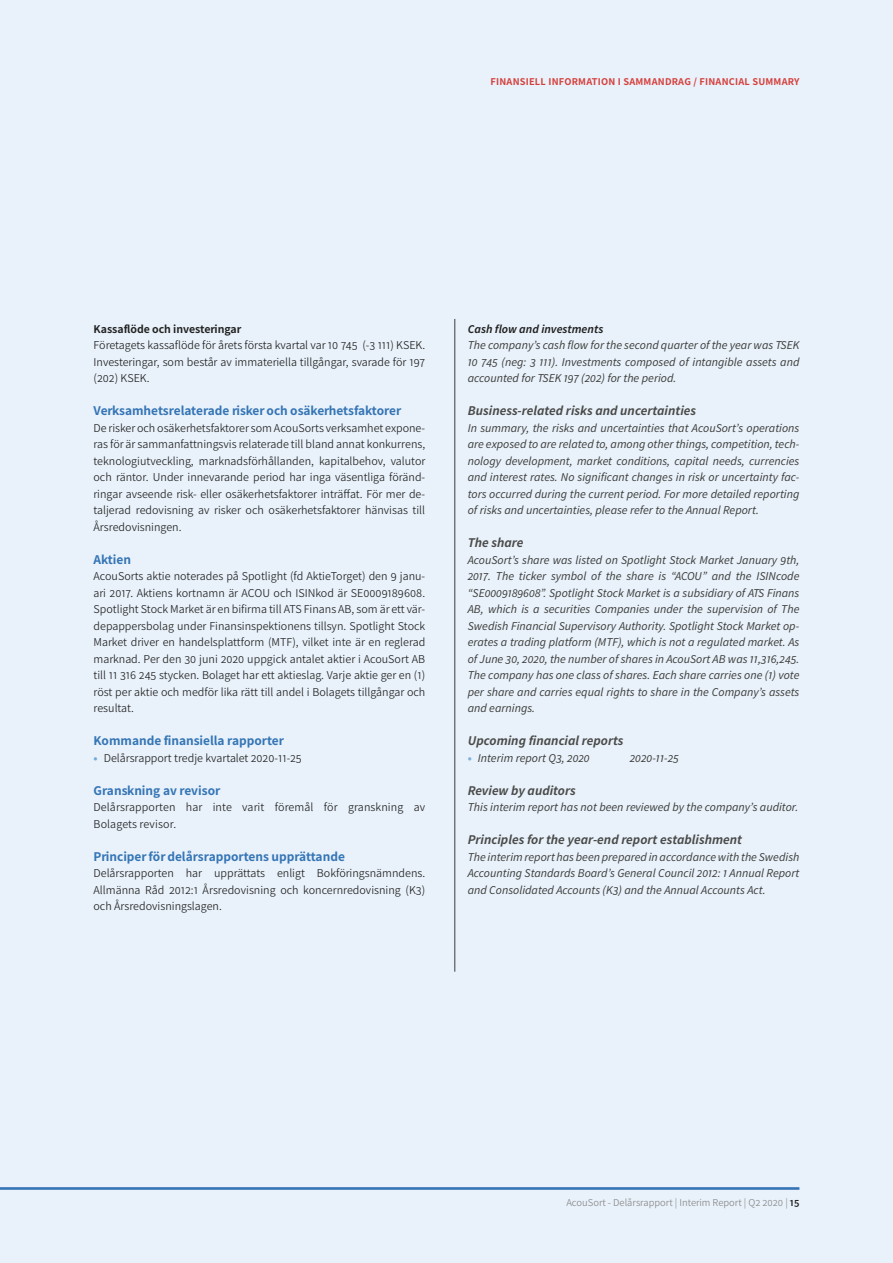
<style>
.page{position:relative;width:893px;height:1263px;background:#e9f2fa}
.page>*{position:absolute;margin:0;border:0;box-sizing:border-box;transform-origin:0 0}
.t1{font:13.5px "Source Sans Variable";letter-spacing:.04em;color:#3575b6}
.H3_Eng{font:italic 13.5px "Source Sans Variable";letter-spacing:.04em;color:#4a4a49}
.Brödtext_Eng{font:italic 12px/16.5px "Source Sans Variable";letter-spacing:.02em;color:#3c3c3b;text-align:justify}
.Brödtext_Sve{font:12px/16.5px "Source Sans Variable";letter-spacing:.015em;color:#212121;text-align:justify}
.Brödtext_Sve-2{font:12px "Source Sans Variable";letter-spacing:.035em;color:#212121}
.H4_Eng{font:italic 12px "Source Sans Variable";letter-spacing:.04em;color:#212121}
.t2{font:10.5px "Source Sans Variable";letter-spacing:.085em;color:#d53f3c}
.t3{font:10.5px "Source Sans Variable";letter-spacing:.01em;color:#878787}
.s1{color:#71abdc}
.s2{font-style:normal;color:#7ab1df}
.s3{color:#212121}
</style>
<div class="page">
<hr style="left:0;top:1187px;width:799px;height:3px;background:#3575b6">
<hr style="left:455px;top:319px;width:1px;height:653px;background:#3c3c3b">
<p class="t2" style="left:490px;top:75px;width:310px">Finansiell information i sammandrag / Financial summary</p>
<h4 class="Brödtext_Sve-2" style="left:94px;top:321px;width:148px">Kassaflöde och investeringar</h4>
<p class="Brödtext_Sve" style="left:94px;top:337px;width:333px">Företagets kassaflöde för årets första kvartal var 10 745 (-3 111) KSEK.<br>Investeringar, som består av immateriella tillgångar, svarade för 197 (202) KSEK.</p>
<h3 class="t1" style="left:94px;top:402px;width:308px">Verksamhetsrelaterade risker och osäkerhetsfaktorer</h3>
<p class="Brödtext_Sve" style="left:94px;top:419px;width:333px">De risker och osäkerhetsfaktorer som AcouSorts verksamhet expone&shy;ras för är sammanfattningsvis relaterade till bland annat konkurrens, teknologiutveckling, marknadsförhållanden, kapitalbehov, valutor och räntor. Under innevarande period har inga väsentliga föränd&shy;ringar avseende risk- eller osäkerhetsfaktorer inträffat. För mer de&shy;taljerad redovisning av risker och osäkerhetsfaktorer hänvisas till Årsredovisningen.</p>
<h3 class="t1" style="left:94px;top:551px;width:39px">Aktien</h3>
<p class="Brödtext_Sve" style="left:94px;top:568px;width:333px">AcouSorts aktie noterades på Spotlight (fd AktieTorget) den 9 janu&shy;ari 2017. Aktiens kortnamn är ACOU och ISINkod är SE0009189608.<br>Spotlight Stock Market är en bifirma till ATS Finans AB, som är ett vär&shy;depappersbolag under Finansinspektionens tillsyn. Spotlight Stock Market driver en handelsplattform (MTF), vilket inte är en reglerad marknad. Per den 30 juni 2020 uppgick antalet aktier i AcouSort AB till 11 316 245 stycken. Bolaget har ett aktieslag. Varje aktie ger en (1) röst per aktie och medför lika rätt till andel i Bolagets tillgångar och resultat.</p>
<h3 class="t1" style="left:94px;top:732px;width:191px">Kommande finansiella rapporter</h3>
<p class="Brödtext_Sve" style="left:94px;top:749px;width:210px"><span class="s1">•</span> Delårsrapport tredje kvartalet 2020-11-25</p>
<h3 class="t1" style="left:94px;top:782px;width:127px">Granskning av revisor</h3>
<p class="Brödtext_Sve" style="left:94px;top:799px;width:333px">Delårsrapporten har inte varit föremål för granskning av<br>Bolagets revisor.</p>
<h3 class="t1" style="left:94px;top:848px;width:252px">Principer för delårsrapportens upprättande</h3>
<p class="Brödtext_Sve" style="left:94px;top:865px;width:333px">Delårsrapporten har upprättats enligt Bokföringsnämndens.<br>Allmänna Råd 2012:1 Årsredovisning och koncernredovisning (K3) och Årsredovisningslagen.</p>
<p class="H4_Eng" style="left:468px;top:321px;width:137px">Cash flow and investments</p>
<p class="Brödtext_Eng" style="left:468px;top:337px;width:333px">The company’s cash flow for the second quarter of the year was TSEK 10 745 (neg: 3 111). Investments composed of intangible assets and accounted for TSEK 197 (202) for the period.</p>
<p class="H3_Eng" style="left:468px;top:402px;width:229px">Business-related risks and uncertainties</p>
<p class="Brödtext_Eng" style="left:468px;top:419px;width:333px">In summary, the risks and uncertainties that AcouSort’s operations are exposed to are related to, among other things, competition, tech&shy;nology development, market conditions, capital needs, currencies and interest rates. No significant changes in risk or uncertainty fac&shy;tors occurred during the current period. For more detailed reporting of risks and uncertainties, please refer to the Annual Report.</p>
<p class="H3_Eng" style="left:468px;top:534px;width:57px">The share</p>
<p class="Brödtext_Eng" style="left:468px;top:551px;width:333px">AcouSort’s share was listed on Spotlight Stock Market January 9th, 2017. The ticker symbol of the share is “ACOU” and the ISINcode “SE0009189608”. Spotlight Stock Market is a subsidiary of ATS Finans AB, which is a securities Companies under the supervision of The Swedish Financial Supervisory Authority. Spotlight Stock Market op&shy;erates a trading platform (MTF), which is not a regulated market. As of June 30, 2020, the number of shares in AcouSort AB was 11,316,245.<br>The company has one class of shares. Each share carries one (1) vote per share and carries equal rights to share in the Company’s assets and earnings.</p>
<p class="H3_Eng" style="left:468px;top:732px;width:157px">Upcoming financial reports</p>
<p class="Brödtext_Eng" style="left:468px;top:749px;width:123px"><span class="s2">•</span> Interim report Q3, 2020</p>
<p class="Brödtext_Eng" style="left:630px;top:749px;width:51px">2020-11-25</p>
<p class="H3_Eng" style="left:468px;top:782px;width:109px">Review by auditors</p>
<p class="Brödtext_Eng" style="left:468px;top:799px;width:332px">This interim report has not been reviewed by the company’s auditor.</p>
<p class="H3_Eng" style="left:468px;top:831px;width:275px">Principles for the year-end report establishment</p>
<p class="Brödtext_Eng" style="left:468px;top:848px;width:333px">The interim report has been prepared in accordance with the Swedish Accounting Standards Board’s General Council 2012: 1 Annual Report and Consolidated Accounts (K3) and the Annual Accounts Act.</p>
<p class="t3" style="left:566px;top:1196px;width:234px">AcouSort - Delårsrapport | Interim Report | Q2 2020 | <span class="s3">15</span></p>
</div>
